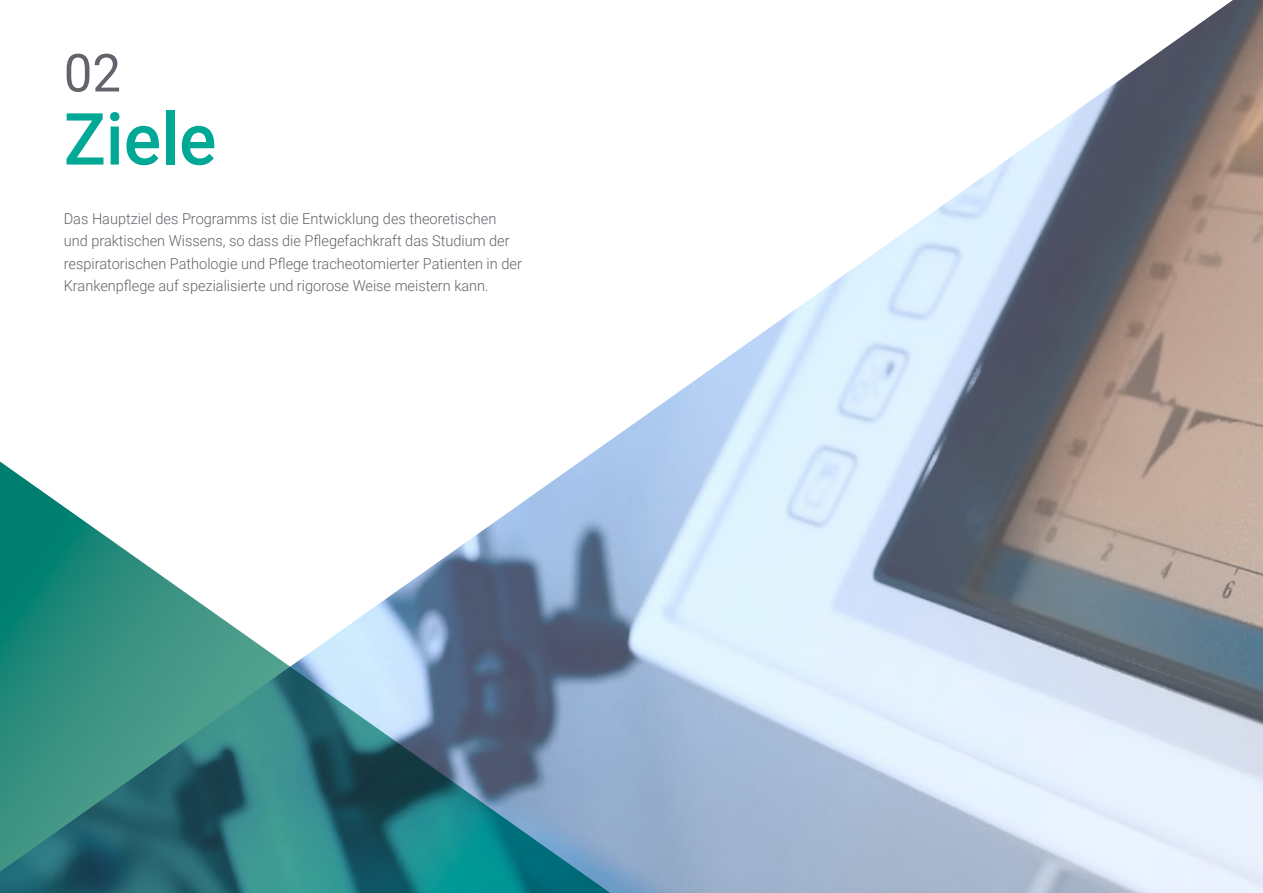
<style>
.page{position:relative;width:1263px;height:893px;background:#fff}
.page>*{position:absolute;margin:0;border:0;box-sizing:border-box;transform-origin:0 0}
.t1{font:500 72px "Roboto";color:#00a996}
.t2{font:52.5px "Roboto";color:#61646a}
.t3{font:300 15px/22.5px "Roboto";color:#61646a}
</style>
<div class="page">
<img style="left:602px;top:0;width:661px;height:893px">
<svg style="left:0;top:446px;width:640px;height:447px"></svg>
<h2 class="t2" style="left:64px;top:36px;width:59px">02</h2>
<h1 class="t1" style="left:64px;top:89px;width:154px">Ziele</h1>
<p class="t3" style="left:64px;top:207px;width:460px">Das Hauptziel des Programms ist die Entwicklung des theoretischen und praktischen Wissens, so dass die Pflegefachkraft das Studium der respiratorischen Pathologie und Pflege tracheotomierter Patienten in der Krankenpflege auf spezialisierte und rigorose Weise meistern kann.</p>
</div>
